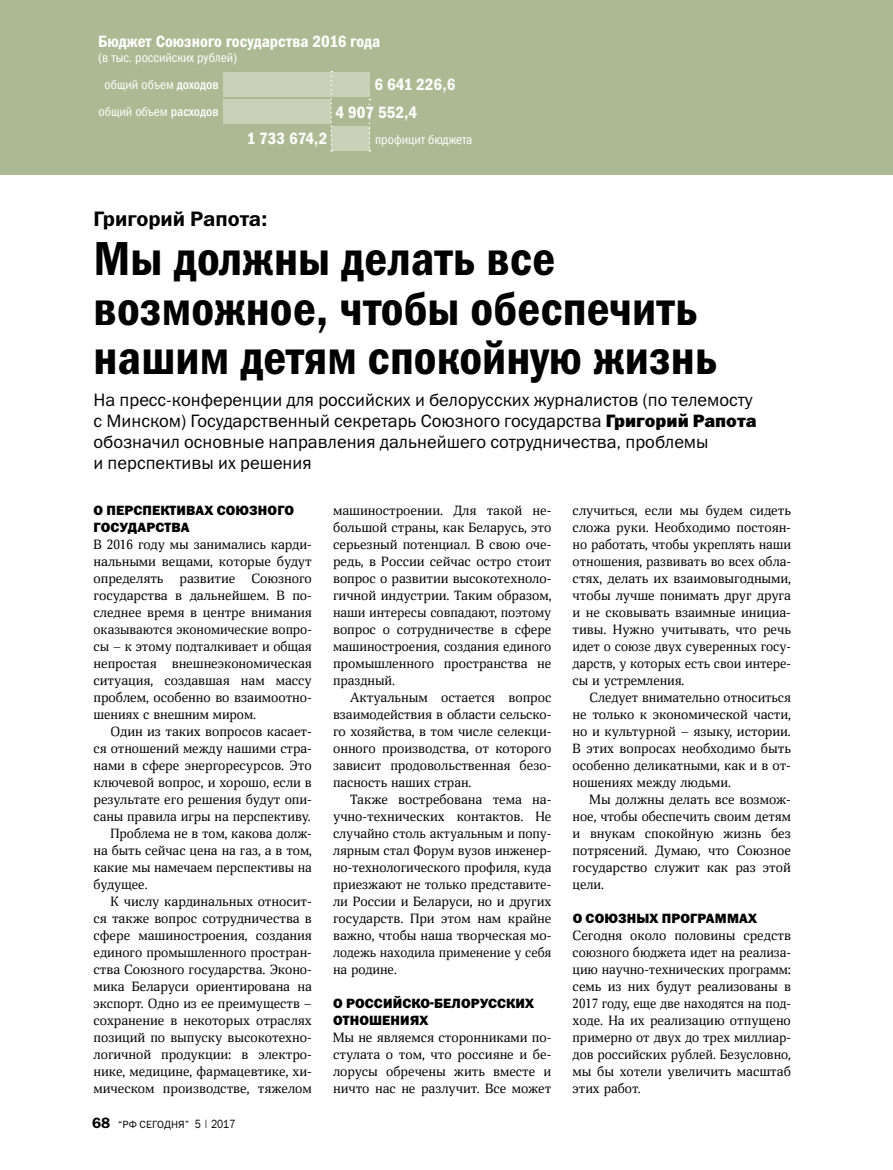
<style>
.page{position:relative;width:893px;height:1170px;background:#fff}
.page>*{position:absolute;margin:0;border:0;box-sizing:border-box;transform-origin:0 0}
.t1{font:600 48px/49.5px "Franklin Gothic Cond ITC";color:#000}
.t2{font:600 21px "Franklin Gothic ITC";color:#000}
.t3{font:18px/21px "Franklin Gothic ITC";color:#000}
.t4{font:600 16.5px "Franklin Gothic Cond ITC";color:#fff}
.t5{font:800 13.5px/17px "Franklin Gothic ITC";letter-spacing:.01em;color:#000}
.t6{font:13.2px/17px "Deca Serif";color:#000;text-align:justify}
.t7{font:13.05px/26.7px "Franklin Gothic Cond ITC";color:#fff}
.t8{font:10.5px "Franklin Gothic ITC";letter-spacing:.01em;color:#000}
.s1{font-weight:500}
.s2{font-weight:800}
.s3{font-weight:600;font-size:15px}
.s4{font-size:12px}
</style>
<div class="page">
<div style="left:0;top:0;width:893px;height:174px;background:#acb993"></div>
<div style="left:223px;top:99px;width:108px;height:25px;background:#c9d2b9"></div>
<div style="left:223px;top:72px;width:147px;height:24px;background:#c9d2b9"></div>
<div style="left:331px;top:126px;width:38px;height:25px;background:#c9d2b9"></div>
<svg style="left:331px;top:71px;width:1px;height:80px"></svg>
<svg style="left:369px;top:99px;width:1px;height:52px"></svg>
<p class="t4" style="left:98px;top:32px;width:284px">Бюджет Союзного государства 2016 года</p>
<p class="t7" style="left:105px;top:44px;width:134px;text-indent:-6px">(в тыс. российских рублей) общий объем <span class="s1">доходов</span></p>
<p class="t4" style="left:336px;top:103px;width:83px">4 907 552,4</p>
<p class="t4" style="left:374px;top:75px;width:82px">6 641 226,6</p>
<p class="t7" style="left:98px;top:99px;width:122px">общий объем <span class="s1">расходов</span></p>
<p class="t4" style="left:247px;top:129px;width:82px">1 733 674,2</p>
<p class="t7" style="left:375px;top:126px;width:99px">профицит бюджета</p>
<h2 class="t2" style="left:94px;top:206px;width:175px">Григорий Рапота:</h2>
<h1 class="t1" style="left:94px;top:234px;width:625px">Мы должны делать все возможное, чтобы обеспечить нашим детям спокойную жизнь</h1>
<p class="t3" style="left:94px;top:389px;width:664px">Н а пресс-конференции для российских и белорусских журналистов (по телемосту с Минском) Государственный секретарь Союзного государства <span class="s2">Григорий Рапота </span>обозначил основные направления дальнейшего сотрудничества, проблемы<br>и перспективы их решения</p>
<p class="t5" style="left:94px;top:502px;width:202px">О ПЕРСПЕКТИВАХ СОЮЗНОГО<br>ГОСУДАРСТВА</p>
<p class="t6" style="left:94px;top:536px;width:220px">В 2016 году мы занимались карди&shy;нальными вещами, которые будут определять развитие Союзного государства в дальнейшем. В по&shy;следнее время в центре внимания оказываются экономические вопро&shy;сы – к этому подталкивает и общая непростая внешнеэкономическая ситуация, создавшая нам массу проблем, особенно во взаимоотно&shy;шениях с внешним миром.</p>
<p class="t6" style="left:111px;top:723px;width:203px">Один из таких вопросов касает-</p>
<p class="t6" style="left:94px;top:740px;width:220px">ся отношений между нашими стра-</p>
<p class="t6" style="left:94px;top:757px;width:220px">нами в сфере энергоресурсов. Это</p>
<p class="t6" style="left:94px;top:774px;width:220px">ключевой вопрос, и хорошо, если в</p>
<p class="t6" style="left:94px;top:791px;width:220px">результате его решения будут опи-</p>
<p class="t6" style="left:94px;top:808px;width:219px">саны правила игры на перспективу.</p>
<p class="t6" style="left:111px;top:825px;width:203px">Проблема не в том, какова долж-</p>
<p class="t6" style="left:94px;top:842px;width:220px">на быть сейчас цена на газ, а в том,</p>
<p class="t6" style="left:94px;top:859px;width:220px">какие мы намечаем перспективы на</p>
<p class="t6" style="left:94px;top:876px;width:56px">будущее.</p>
<p class="t6" style="left:111px;top:893px;width:203px">К числу кардинальных относит-</p>
<p class="t6" style="left:94px;top:910px;width:220px">ся также вопрос сотрудничества в</p>
<p class="t6" style="left:94px;top:927px;width:220px">сфере машиностроения, создания</p>
<p class="t6" style="left:94px;top:944px;width:220px">единого промышленного простран-</p>
<p class="t6" style="left:94px;top:961px;width:220px">ства Союзного государства. Эконо-</p>
<p class="t6" style="left:94px;top:978px;width:220px">мика Беларуси ориентирована на</p>
<p class="t6" style="left:94px;top:995px;width:220px">экспорт. Одно из ее преимуществ –</p>
<p class="t6" style="left:94px;top:1012px;width:220px">сохранение в некоторых отраслях</p>
<p class="t6" style="left:94px;top:1029px;width:220px">позиций по выпуску высокотехно-</p>
<p class="t6" style="left:94px;top:1046px;width:220px">логичной продукции: в электро-</p>
<p class="t6" style="left:94px;top:1063px;width:220px">нике, медицине, фармацевтике, хи-</p>
<p class="t6" style="left:94px;top:1080px;width:220px">мическом производстве, тяжелом</p>
<p class="t8" style="left:92px;top:1117px;width:145px"><span class="s3">68</span> “РФ cегодня” <span class="s4">5 | 2017</span></p>
<p class="t6" style="left:333px;top:502px;width:220px">машиностроении. Для такой не&shy;большой страны, как Беларусь, это серьезный потенциал. В свою оче&shy;редь, в России сейчас остро стоит вопрос о развитии высокотехноло&shy;гичной индустрии. Таким образом, наши интересы совпадают, поэтому вопрос о сотрудничестве в сфере машиностроения, создания единого промышленного пространства не праздный.</p>
<p class="t6" style="left:333px;top:689px;width:220px;text-indent:17px">Актуальным остается вопрос взаимодействия в области сельско&shy;го хозяйства, в том числе селекци&shy;онного производства, от которого зависит продовольственная безо&shy;пасность наших стран.</p>
<p class="t6" style="left:333px;top:791px;width:220px;text-indent:17px">Также востребована тема на&shy;учно-технических контактов. Не случайно столь актуальным и попу&shy;лярным стал Форум вузов инженер&shy;но-технологического профиля, куда приезжают не только представите&shy;ли России и Беларуси, но и других государств. При этом нам крайне важно, чтобы наша творческая мо&shy;лодежь находила применение у себя на родине.</p>
<p class="t5" style="left:333px;top:995px;width:202px">О РОССИЙСКО-БЕЛОРУССКИХ<br>ОТНОШЕНИЯХ</p>
<p class="t6" style="left:333px;top:1029px;width:220px">Мы не являемся сторонниками по&shy;стулата о том, что россияне и бе&shy;лорусы обречены жить вместе и ничто нас не разлучит. Все может</p>
<p class="t6" style="left:573px;top:502px;width:220px">случиться, если мы будем сидеть сложа руки. Необходимо постоян&shy;но работать, чтобы укреплять наши отношения, развивать во всех обла&shy;стях, делать их взаимовыгодными, чтобы лучше понимать друг друга и не сковывать взаимные инициа&shy;тивы. Нужно учитывать, что речь идет о союзе двух суверенных госу&shy;дарств, у которых есть свои интере&shy;сы и устремления.</p>
<p class="t6" style="left:573px;top:689px;width:220px;text-indent:17px">Следует внимательно относиться не только к экономической части, но и культурной – языку, истории.<br>В этих вопросах необходимо быть особенно деликатными, как и в от&shy;ношениях между людьми.</p>
<p class="t6" style="left:573px;top:791px;width:220px;text-indent:17px">Мы должны делать все возмож&shy;ное, чтобы обеспечить своим детям и внукам спокойную жизнь без потрясений. Думаю, что Союзное государство служит как раз этой цели.</p>
<p class="t5" style="left:573px;top:910px;width:186px">О СОЮЗНЫХ ПРОГРАММАХ</p>
<p class="t6" style="left:573px;top:927px;width:220px">Сегодня около половины средств союзного бюджета идет на реализа&shy;цию научно-технических программ: семь из них будут реализованы в 2017 году, еще две находятся на под&shy;ходе. На их реализацию отпущено примерно от двух до трех миллиар&shy;дов российских рублей. Безусловно, мы бы хотели увеличить масштаб этих работ.</p>
</div>
